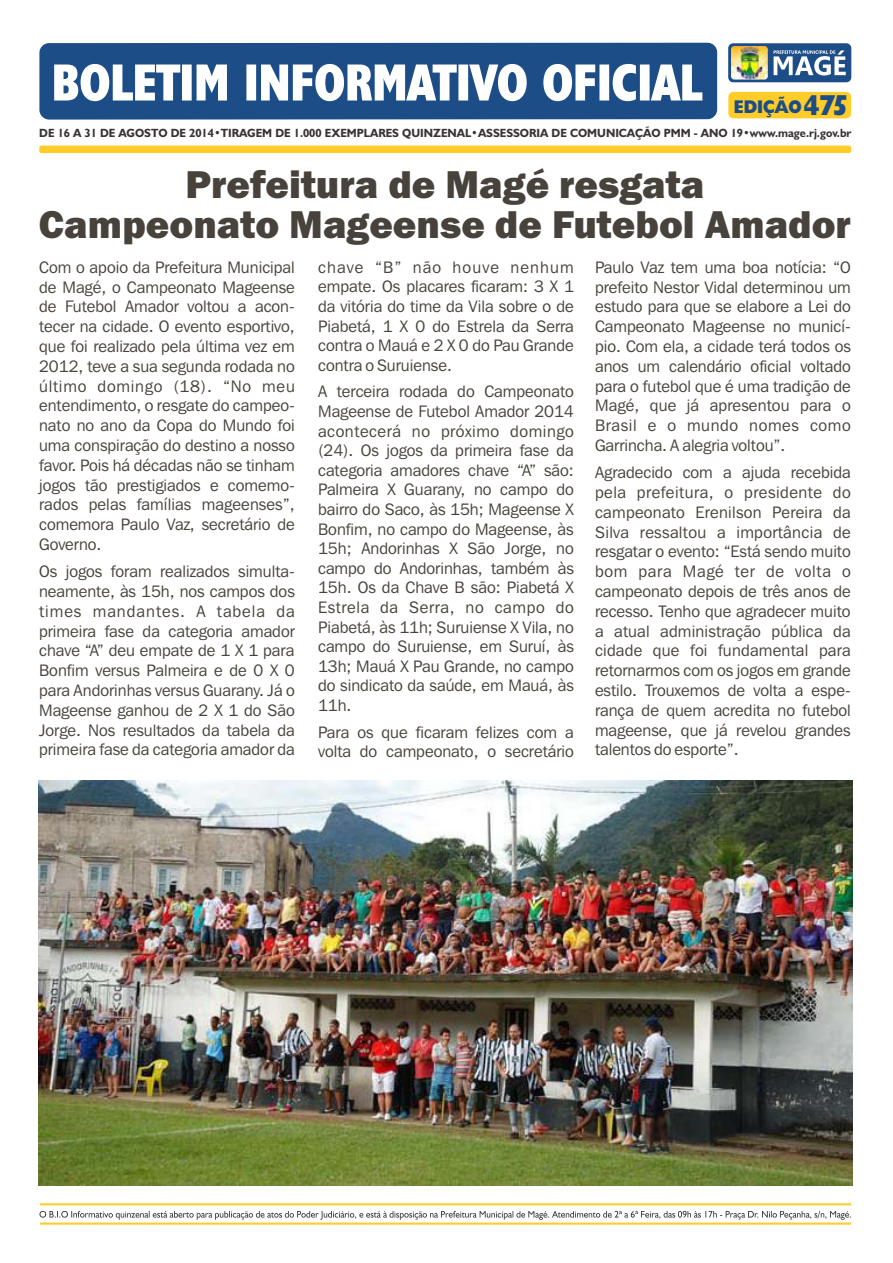
<style>
.page{position:relative;width:893px;height:1263px;background:#fff}
.page>*{position:absolute;margin:0;border:0;box-sizing:border-box;transform-origin:0 0}
.t1{font:800 40.2px/40.2px "Franklin Gothic";color:#47423b;text-align:center}
.t2{font:800 18.45px "Humanist 521 BT";color:#1c4d87;scale:.89 1}
.t3{font:16.5px/19.8px "Franklin Gothic IT Cby BT";color:#47423b;text-align:justify}
.t4{font:700 12px "Humanist 521 BT";color:#383336;scale:.95 1}
.s1{font-size:28.95px}
</style>
<div class="page">
<div style="left:728px;top:92px;width:123px;height:26px;background:#ffcc29;border-radius:5px"></div>
<div style="left:39px;top:43px;width:678px;height:77px;background:#1c4d87;border-radius:10px"></div>
<svg style="left:54px;top:64px;width:648px;height:37px"></svg>
<div style="left:39px;top:146px;width:812px;height:7px;background:#ffcc29;border-radius:2px"></div>
<svg style="left:40px;top:1211px;width:811px;height:9px"></svg>
<hr style="left:40px;top:1203px;width:811px;height:2px;background:#ffcc29">
<hr style="left:40px;top:1222px;width:811px;height:3px;background:#ffcc29">
<img style="left:728px;top:43px;width:123px;height:39px">
<img style="left:39px;top:781px;width:813px;height:404px">
<p class="t2" style="left:734px;top:99px;width:130px">EDIÇÃO <span class="s1">475</span></p>
<p class="t4" style="left:39px;top:128px;width:856px">DE 16 A 31 DE AGOSTO DE 2014•TIRAGEM DE 1.000 EXEMPLARES QUINZENAL•ASSESSORIA DE COMUNICAÇÃO PMM - ANO 19•www.mage.rj.gov.br</p>
<h1 class="t1" style="left:39px;top:168px;width:813px">Prefeitura de Magé resgata<br>Campeonato Mageense de Futebol Amador</h1>
<p class="t3" style="left:39px;top:259px;width:257px">Com o apoio da Prefeitura Municipal de Magé, o Campeonato Mageense de Futebol Amador voltou a acon&shy;tecer na cidade. O evento esportivo, que foi realizado pela última vez em 2012, teve a sua segunda rodada no último domingo (18). “No meu entendimento, o resgate do campeo&shy;nato no ano da Copa do Mundo foi uma conspiração do destino a nosso favor. Pois há décadas não se tinham jogos tão prestigiados e comemo&shy;rados pelas famílias mageenses”, comemora Paulo Vaz, secretário de Governo.</p>
<p class="t3" style="left:39px;top:563px;width:257px">Os jogos foram realizados simulta&shy;neamente, às 15h, nos campos dos times mandantes. A tabela da primeira fase da categoria amador chave “A” deu empate de 1 X 1 para Bonfim versus Palmeira e de 0 X 0 para Andorinhas versus Guarany. Já o Mageense ganhou de 2 X 1 do São Jorge. Nos resultados da tabela da primeira fase da categoria amador da</p>
<p class="t3" style="left:318px;top:259px;width:257px">chave “B” não houve nenhum empate. Os placares ficaram: 3 X 1 da vitória do time da Vila sobre o de Piabetá, 1 X 0 do Estrela da Serra contra o Mauá e 2 X 0 do Pau Grande contra o Suruiense.</p>
<p class="t3" style="left:318px;top:383px;width:257px">A terceira rodada do Campeonato Mageense de Futebol Amador 2014 acontecerá no próximo domingo (24). Os jogos da primeira fase da categoria amadores chave “A” são:<br>Palmeira X Guarany, no campo do bairro do Saco, às 15h; Mageense X Bonfim, no campo do Mageense, às 15h; Andorinhas X São Jorge, no campo do Andorinhas, também às 15h. Os da Chave B são: Piabetá X Estrela da Serra, no campo do Piabetá, às 11h; Suruiense X Vila, no campo do Suruiense, em Suruí, às 13h; Mauá X Pau Grande, no campo do sindicato da saúde, em Mauá, às 11h.</p>
<p class="t3" style="left:318px;top:723px;width:257px">Para os que ficaram felizes com a volta do campeonato, o secretário</p>
<p class="t3" style="left:595px;top:259px;width:257px">Paulo Vaz tem uma boa notícia: “O prefeito Nestor Vidal determinou um estudo para que se elabore a Lei do Campeonato Mageense no municí&shy;pio. Com ela, a cidade terá todos os anos um calendário oficial voltado para o futebol que é uma tradição de Magé, que já apresentou para o Brasil e o mundo nomes como Garrincha. A alegria voltou”.</p>
<p class="t3" style="left:595px;top:464px;width:257px">Agradecido com a ajuda recebida pela prefeitura, o presidente do campeonato Erenilson Pereira da Silva ressaltou a importância de resgatar o evento: “Está sendo muito bom para Magé ter de volta o campeonato depois de três anos de recesso. Tenho que agradecer muito a atual administração pública da cidade que foi fundamental para retornarmos com os jogos em grande estilo. Trouxemos de volta a espe&shy;rança de quem acredita no futebol mageense, que já revelou grandes talentos do esporte”.</p>
</div>
